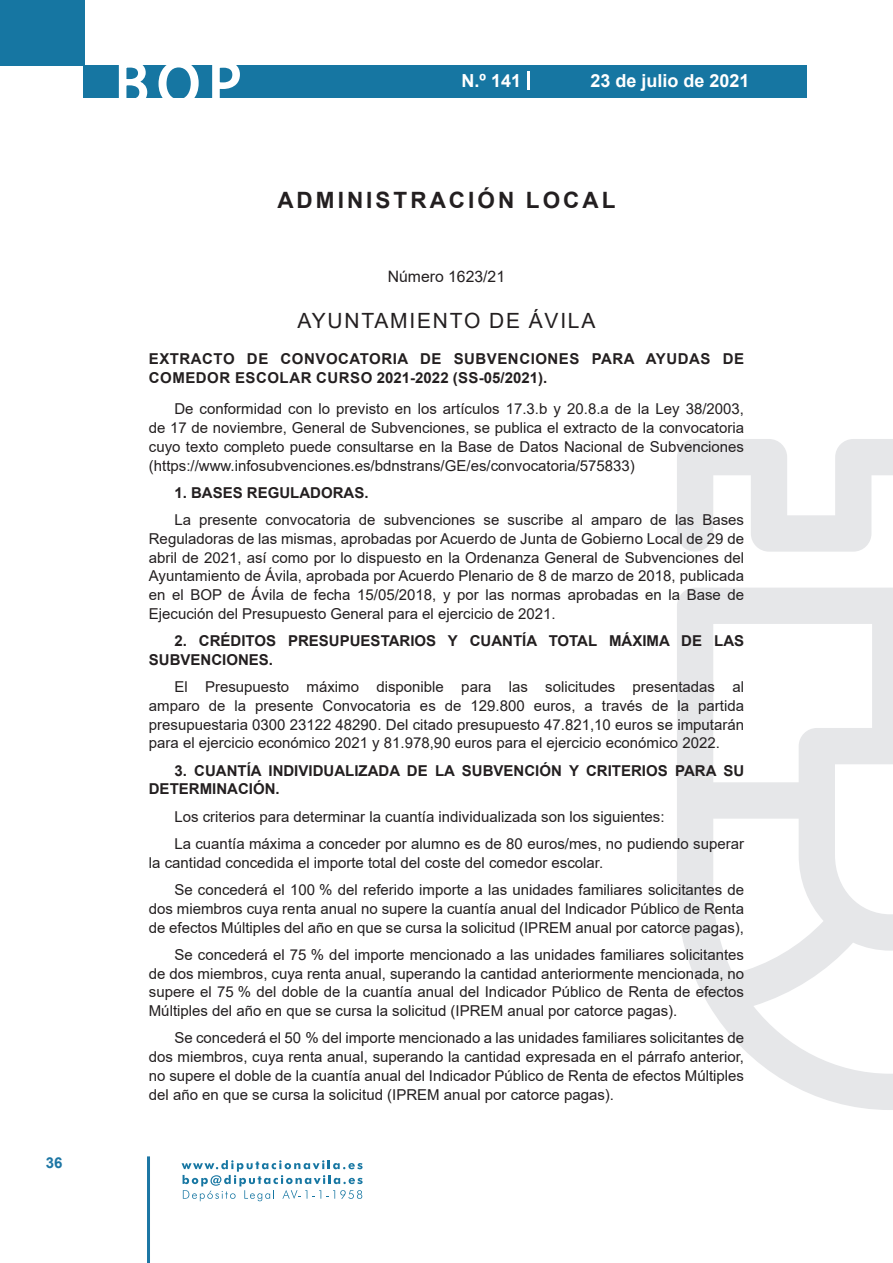
<style>
.page{position:relative;width:893px;height:1263px;background:#fff}
.page>*{position:absolute;margin:0;border:0;box-sizing:border-box;transform-origin:0 0}
.t1{font:500 61.5px "Avant Garde";color:#fff}
.t2{font:700 22.5px "Arial";letter-spacing:.135em;color:#231f20}
.t3{font:21px "Arial";letter-spacing:.085em;color:#231f20}
.t4{font:700 18px "Arial";color:#fff}
.t5{font:15.75px "Arial";color:#231f20}
.t6{font:15px/18.8px "Arial";color:#231f20;text-align:justify}
.t7{font:700 15px/18.8px "Arial";color:#231f20}
.t8{font:700 15px/18.8px "Arial";letter-spacing:.035em;color:#231f20}
.t9{font:700 15px "Arial";color:#1d76a4}
</style>
<div class="page">
<div style="left:0;top:0;width:85px;height:65px;background:#1676a2"></div>
<div style="left:84px;top:65px;width:723px;height:33px;background:#1676a2"></div>
<svg style="left:118px;top:65px;width:30px;height:33px"></svg>
<svg style="left:158px;top:65px;width:41px;height:33px"></svg>
<svg style="left:212px;top:65px;width:28px;height:33px"></svg>
<svg style="left:182px;top:1160px;width:181px;height:41px"></svg>
<hr style="left:147px;top:1156px;width:3px;height:107px;background:#1d76a4">
<svg style="left:528px;top:71px;width:2px;height:19px"></svg>
<svg style="left:677px;top:439px;width:216px;height:671px"></svg>
<p class="t9" style="left:46px;top:1152px;width:18px">36</p>
<h1 class="t1" style="left:115px;top:46px;width:128px">BOP</h1>
<p class="t4" style="left:462px;top:68px;width:61px">N.º 141</p>
<p class="t4" style="left:590px;top:68px;width:161px">23 de julio de 2021</p>
<h2 class="t2" style="left:277px;top:184px;width:340px">ADMINISTRACIÓN LOCAL</h2>
<p class="t5" style="left:388px;top:266px;width:119px">Número 1623/21</p>
<h3 class="t3" style="left:297px;top:307px;width:299px">AYUNTAMIENTO DE ÁVILA</h3>
<p class="t8" style="left:149px;top:350px;width:597px">EXTRACTO DE CONVOCATORIA DE SUBVENCIONES PARA AYUDAS DE<br>COMEDOR ESCOLAR CURSO 2021-2022 (SS-05/2021).</p>
<p class="t6" style="left:149px;top:400px;width:597px;text-indent:26px">De conformidad con lo previsto en los artículos 17.3.b y 20.8.a de la Ley 38/2003, de 17 de noviembre, General de Subvenciones, se publica el extracto de la convocatoria cuyo texto completo puede consultarse en la Base de Datos Nacional de Subvenciones (https://www.infosubvenciones.es/bdnstrans/GE/es/convocatoria/575833)</p>
<p class="t7" style="left:174px;top:483px;width:196px">1. BASES REGULADORAS.</p>
<p class="t6" style="left:149px;top:510px;width:597px;text-indent:26px">La presente convocatoria de subvenciones se suscribe al amparo de las Bases Reguladoras de las mismas, aprobadas por Acuerdo de Junta de Gobierno Local de 29 de abril de 2021, así como por lo dispuesto en la Ordenanza General de Subvenciones del Ayuntamiento de Ávila, aprobada por Acuerdo Plenario de 8 de marzo de 2018, publicada en el BOP de Ávila de fecha 15/05/2018, y por las normas aprobadas en la Base de Ejecución del Presupuesto General para el ejercicio de 2021.</p>
<p class="t7" style="left:149px;top:632px;width:597px;text-indent:26px">2. CRÉDITOS PRESUPUESTARIOS Y CUANTÍA TOTAL MÁXIMA DE LAS<br>SUBVENCIONES.</p>
<p class="t6" style="left:149px;top:677px;width:597px;text-indent:26px">El Presupuesto máximo disponible para las solicitudes presentadas al amparo de la presente Convocatoria es de 129.800 euros, a través de la partida presupuestaria 0300 23122 48290. Del citado presupuesto 47.821,10 euros se imputarán para el ejercicio económico 2021 y 81.978,90 euros para el ejercicio económico 2022.</p>
<p class="t7" style="left:149px;top:761px;width:597px;text-indent:26px">3. CUANTÍA INDIVIDUALIZADA DE LA SUBVENCIÓN Y CRITERIOS PARA SU<br>DETERMINACIÓN.</p>
<p class="t6" style="left:174px;top:803px;width:571px;line-height:27.3px">Los criterios para determinar la cuantía individualizada son los siguientes:<br>La cuantía máxima a conceder por alumno es de 80 euros/mes, no pudiendo superar</p>
<p class="t6" style="left:174px;top:849px;width:571px;line-height:27.3px;text-indent:-26px">la cantidad concedida el importe total del coste del comedor escolar.<br>Se concederá el 100 % del referido importe a las unidades familiares solicitantes de</p>
<p class="t6" style="left:149px;top:899px;width:597px">dos miembros cuya renta anual no supere la cuantía anual del Indicador Público de Renta de efectos Múltiples del año en que se cursa la solicitud (IPREM anual por catorce pagas),</p>
<p class="t6" style="left:149px;top:945px;width:597px;text-indent:26px">Se concederá el 75 % del importe mencionado a las unidades familiares solicitantes de dos miembros, cuya renta anual, superando la cantidad anteriormente mencionada, no supere el 75 % del doble de la cuantía anual del Indicador Público de Renta de efectos Múltiples del año en que se cursa la solicitud (IPREM anual por catorce pagas).</p>
<p class="t6" style="left:149px;top:1028px;width:597px;text-indent:26px">Se concederá el 50 % del importe mencionado a las unidades familiares solicitantes de dos miembros, cuya renta anual, superando la cantidad expresada en el párrafo anterior, no supere el doble de la cuantía anual del Indicador Público de Renta de efectos Múltiples del año en que se cursa la solicitud (IPREM anual por catorce pagas).</p>
</div>
